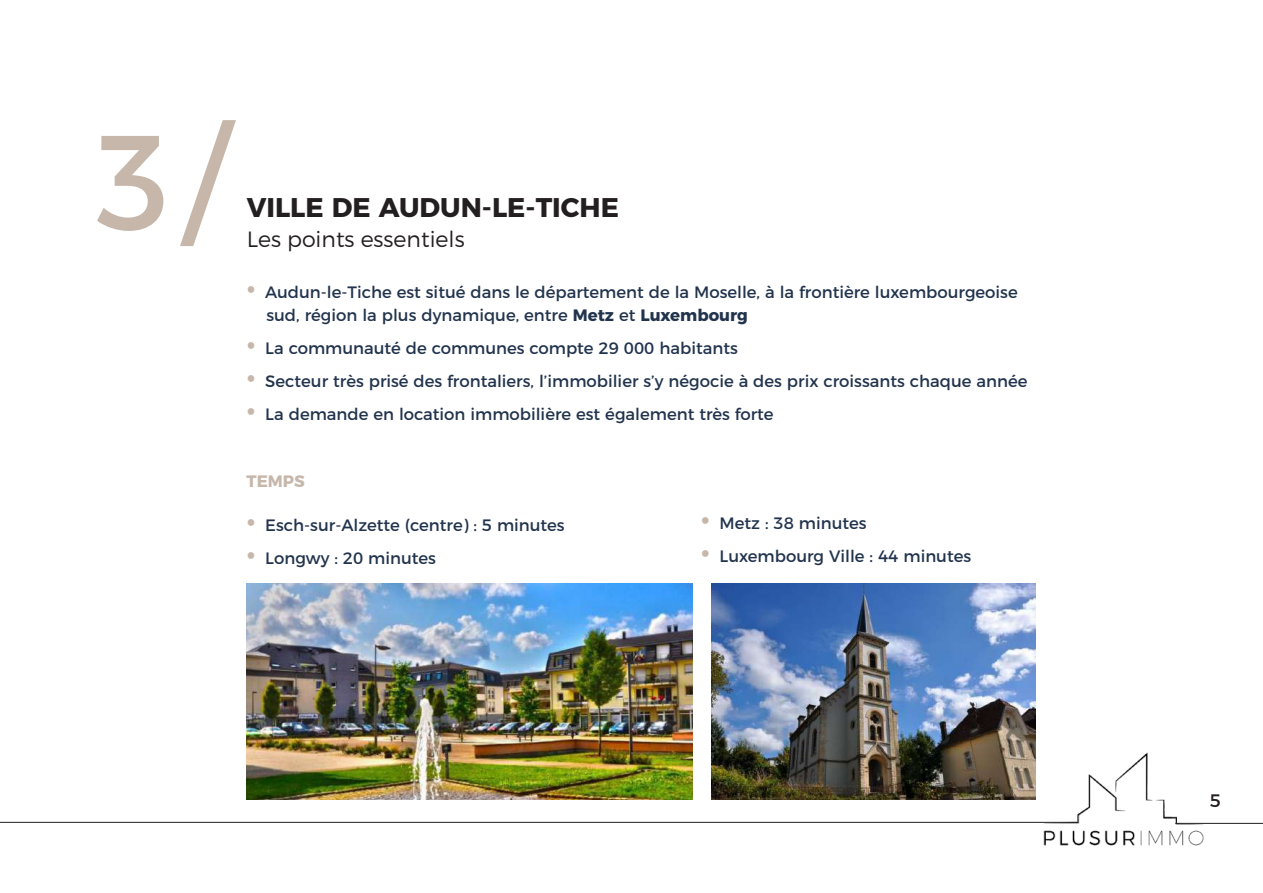
<style>
.page{position:relative;width:1263px;height:893px;background:#fff}
.page>*{position:absolute;margin:0;border:0;box-sizing:border-box;transform-origin:0 0}
.t1{font:135px "Montserrat";color:#c6b7aa}
.t2{font:700 27px "Montserrat";color:#231f20}
.t3{font:300 22.05px "Montserrat";color:#231f20}
.t4{font:18px "Montserrat";color:#231f20}
.t5{font:16.5px/22.5px "Montserrat";color:#22344d}
.t6{font:700 16.5px "Montserrat";color:#c6b7aa}
.s1{font-weight:500;font-size:31.5px;color:#c6b7aa}
.s2{font-weight:700}
</style>
<div class="page">
<img style="left:1040px;top:752px;width:169px;height:94px">
<hr style="left:0;top:822px;width:1078px;height:1px;background:#231f20">
<hr style="left:1175px;top:823px;width:88px;height:1px;background:#231f20">
<img style="left:247px;top:584px;width:445px;height:215px">
<img style="left:711px;top:584px;width:324px;height:215px">
<h1 class="t1" style="left:97px;top:74px;width:132px">3 /</h1>
<h2 class="t2" style="left:247px;top:186px;width:374px">VILLE DE AUDUN-LE-TICHE</h2>
<h3 class="t3" style="left:247px;top:226px;width:219px">Les points essentiels</h3>
<p class="t5" style="left:266px;top:280px;width:753px;text-indent:-20px"><span class="s1">•</span> Audun-le-Tiche est situé dans le département de la Moselle, à la frontière luxembourgeoise sud, région la plus dynamique, entre <span class="s2">Metz</span> et <span class="s2">Luxembourg</span></p>
<p class="t5" style="left:247px;top:335px;width:493px"><span class="s1">•</span> La communauté de communes compte 29 000 habitants</p>
<p class="t5" style="left:247px;top:368px;width:782px"><span class="s1">•</span> Secteur très prisé des frontaliers, l’immobilier s’y négocie à des prix croissants chaque année</p>
<p class="t5" style="left:247px;top:401px;width:528px"><span class="s1">•</span> La demande en location immobilière est également très forte</p>
<p class="t6" style="left:247px;top:468px;width:60px">TEMPS</p>
<p class="t5" style="left:247px;top:512px;width:320px"><span class="s1">•</span> Esch-sur-Alzette (centre) : 5 minutes</p>
<p class="t5" style="left:247px;top:545px;width:191px"><span class="s1">•</span> Longwy : 20 minutes</p>
<p class="t5" style="left:701px;top:511px;width:167px"><span class="s1">•</span> Metz : 38 minutes</p>
<p class="t5" style="left:701px;top:544px;width:272px"><span class="s1">•</span> Luxembourg Ville : 44 minutes</p>
<p class="t4" style="left:1210px;top:786px;width:13px">5</p>
</div>
